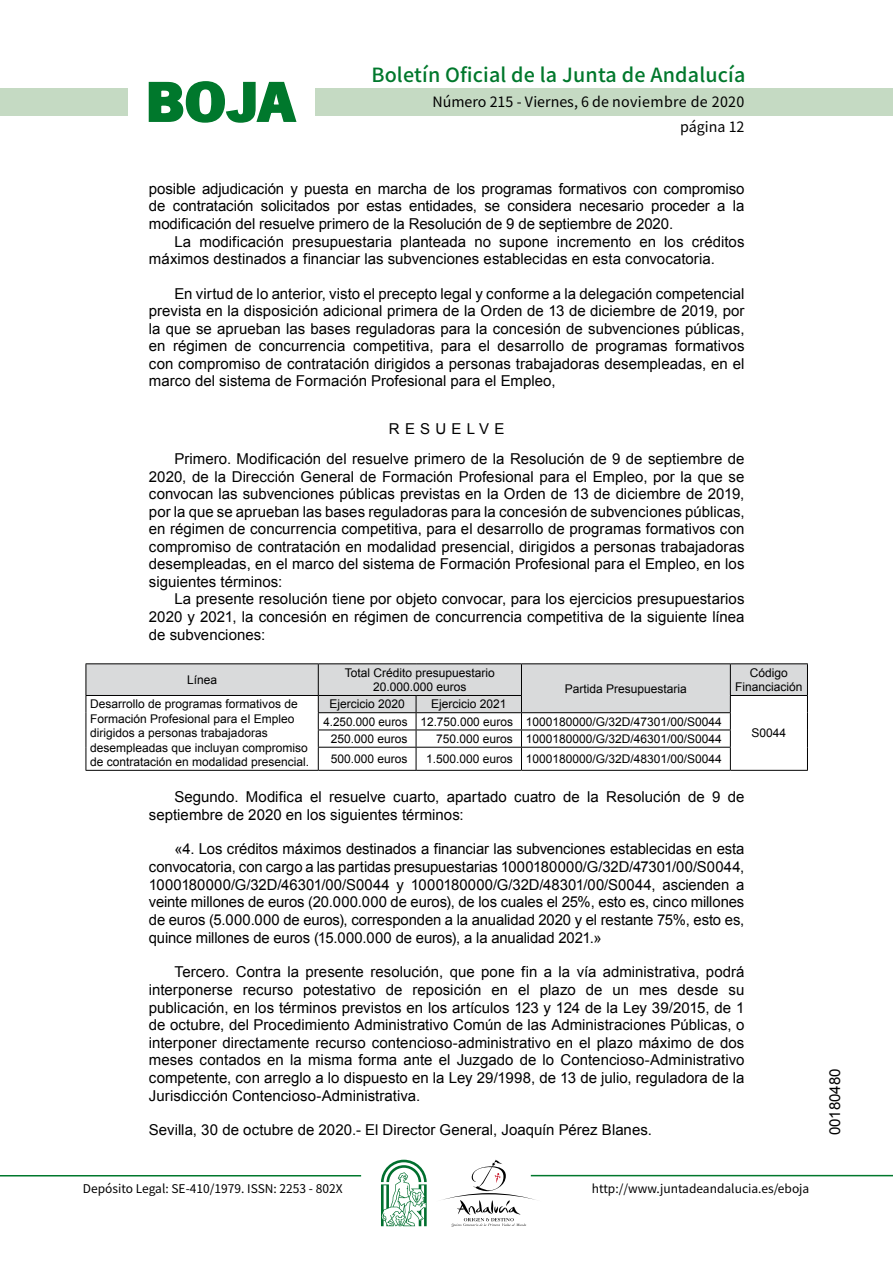
<style>
.page{position:relative;width:893px;height:1263px;background:#fff}
.page>*{position:absolute;margin:0;border:0;box-sizing:border-box;transform-origin:0 0}
.t1{font:700 57.75px "News Got T";color:#00782c;scale:1.14 1}
.t2{font:500 19.5px "Noto Sans HK";letter-spacing:.01em;color:#00782c}
.t3{font:15px/17.5px "Arial";color:#000;text-align:justify}
.t4{font:14.25px/24.5px "Noto Sans HK";color:#000;text-align:right}
.t5{font:12px/14.4px "Arial";color:#000;text-align:center}
.t6{font:12px "Noto Sans HK";color:#000}
</style>
<div class="page">
<div style="left:315px;top:88px;width:577px;height:28px;background:#c5dac3"></div>
<div style="left:0;top:88px;width:128px;height:28px;background:#c5dac3"></div>
<hr style="left:0;top:1175px;width:361px;height:2px;background:#00782c">
<hr style="left:531px;top:1175px;width:361px;height:1px;background:#00782c">
<svg style="left:148px;top:81px;width:149px;height:42px"></svg>
<svg style="left:442px;top:1160px;width:100px;height:67px"></svg>
<svg style="left:381px;top:1160px;width:45px;height:66px"></svg>
<hr style="left:86px;top:663px;width:232px;height:1px;background:#000">
<hr style="left:318px;top:663px;width:98px;height:1px;background:#000">
<hr style="left:416px;top:663px;width:105px;height:1px;background:#000">
<hr style="left:521px;top:663px;width:209px;height:1px;background:#000">
<hr style="left:730px;top:663px;width:77px;height:1px;background:#000">
<svg style="left:86px;top:664px;width:722px;height:106px"></svg>
<hr style="left:86px;top:770px;width:232px;height:1px;background:#000">
<hr style="left:318px;top:770px;width:98px;height:1px;background:#000">
<hr style="left:416px;top:770px;width:105px;height:1px;background:#000">
<hr style="left:521px;top:770px;width:209px;height:1px;background:#000">
<hr style="left:730px;top:770px;width:77px;height:1px;background:#000">
<h1 class="t1" style="left:145px;top:68px;width:133px">BOJA</h1>
<h2 class="t2" style="left:371px;top:64px;width:375px">Boletín Oficial de la Junta de Andalucía</h2>
<p class="t4" style="left:432px;top:90px;width:313px">Número 215 - Viernes, 6 de noviembre de 2020 página 12</p>
<p class="t3" style="left:149px;top:180px;width:597px">posible adjudicación y puesta en marcha de los programas formativos con compromiso de contratación solicitados por estas entidades, se considera necesario proceder a la modificación del resuelve primero de la Resolución de 9 de septiembre de 2020.</p>
<p class="t3" style="left:149px;top:233px;width:597px;text-indent:26px">La modificación presupuestaria planteada no supone incremento en los créditos máximos destinados a financiar las subvenciones establecidas en esta convocatoria.</p>
<p class="t3" style="left:149px;top:285px;width:597px;text-indent:26px">En virtud de lo anterior, visto el precepto legal y conforme a la delegación competencial prevista en la disposición adicional primera de la Orden de 13 de diciembre de 2019, por la que se aprueban las bases reguladoras para la concesión de subvenciones públicas, en régimen de concurrencia competitiva, para el desarrollo de programas formativos con compromiso de contratación dirigidos a personas trabajadoras desempleadas, en el marco del sistema de Formación Profesional para el Empleo,</p>
<p class="t3" style="left:174px;top:413px;width:571px;line-height:30.3px;text-indent:214px">RESUELVE<br>Primero. Modificación del resuelve primero de la Resolución de 9 de septiembre de</p>
<p class="t3" style="left:149px;top:468px;width:597px">2020, de la Dirección General de Formación Profesional para el Empleo, por la que se convocan las subvenciones públicas previstas en la Orden de 13 de diciembre de 2019, por la que se aprueban las bases reguladoras para la concesión de subvenciones públicas, en régimen de concurrencia competitiva, para el desarrollo de programas formativos con compromiso de contratación en modalidad presencial, dirigidos a personas trabajadoras desempleadas, en el marco del sistema de Formación Profesional para el Empleo, en los siguientes términos:</p>
<p class="t3" style="left:149px;top:591px;width:597px;text-indent:26px">La presente resolución tiene por objeto convocar, para los ejercicios presupuestarios 2020 y 2021, la concesión en régimen de concurrencia competitiva de la siguiente línea de subvenciones:</p>
<p class="t5" style="left:187px;top:673px;width:32px">Línea</p>
<p class="t5" style="left:345px;top:666px;width:152px">Total Crédito presupuestario<br>20.000.000 euros</p>
<p class="t5" style="left:735px;top:666px;width:69px">Código<br>Financiación</p>
<p class="t5" style="left:565px;top:681px;width:124px">Partida Presupuestaria</p>
<p class="t5" style="left:90px;top:697px;width:220px;text-align:left">Desarrollo de programas formativos de Formación Profesional para el Empleo dirigidos a personas trabajadoras desempleadas que incluyan compromiso de contratación en modalidad presencial.</p>
<p class="t5" style="left:329px;top:697px;width:77px">Ejercicio 2020</p>
<p class="t5" style="left:431px;top:697px;width:77px">Ejercicio 2021</p>
<p class="t5" style="left:331px;top:713px;width:392px;line-height:17.2px;text-align:left;text-indent:-7px">4.250.000 euros 12.750.000 euros 1000180000/G/32D/47301/00/S0044<br>250.000 euros</p>
<p class="t5" style="left:436px;top:732px;width:287px">750.000 euros 1000180000/G/32D/46301/00/S0044</p>
<p class="t5" style="left:331px;top:752px;width:78px">500.000 euros</p>
<p class="t5" style="left:426px;top:752px;width:297px">1.500.000 euros 1000180000/G/32D/48301/00/S0044</p>
<p class="t3" style="left:149px;top:788px;width:597px;text-indent:26px">Segundo. Modifica el resuelve cuarto, apartado cuatro de la Resolución de 9 de septiembre de 2020 en los siguientes términos:</p>
<p class="t3" style="left:149px;top:840px;width:597px;text-indent:26px">«4. Los créditos máximos destinados a financiar las subvenciones establecidas en esta convocatoria, con cargo a las partidas presupuestarias 1000180000/G/32D/47301/00/S0044, 1000180000/G/32D/46301/00/S0044 y 1000180000/G/32D/48301/00/S0044, ascienden a veinte millones de euros (20.000.000 de euros), de los cuales el 25%, esto es, cinco millones de euros (5.000.000 de euros), corresponden a la anualidad 2020 y el restante 75%, esto es, quince millones de euros (15.000.000 de euros), a la anualidad 2021.»</p>
<p class="t3" style="left:149px;top:963px;width:597px;text-indent:26px">Tercero. Contra la presente resolución, que pone fin a la vía administrativa, podrá interponerse recurso potestativo de reposición en el plazo de un mes desde su publicación, en los términos previstos en los artículos 123 y 124 de la Ley 39/2015, de 1 de octubre, del Procedimiento Administrativo Común de las Administraciones Públicas, o interponer directamente recurso contencioso-administrativo en el plazo máximo de dos meses contados en la misma forma ante el Juzgado de lo Contencioso-Administrativo competente, con arreglo a lo dispuesto en la Ley 29/1998, de 13 de julio, reguladora de la Jurisdicción Contencioso-Administrativa.</p>
<p class="t3" style="left:149px;top:1122px;width:504px">Sevilla, 30 de octubre de 2020.- El Director General, Joaquín Pérez Blanes.</p>
<p class="t5" style="left:751px;top:726px;width:36px">S0044</p>
<p class="t6" style="left:83px;top:1181px;width:261px">Depósito Legal: SE-410/1979. ISSN: 2253 - 802X</p>
<p class="t6" style="left:592px;top:1181px;width:219px">http://www.juntadeandalucia.es/eboja</p>
<p class="t3" style="left:826px;top:1135px;width:68px;rotate:-90deg">00180480</p>
</div>
